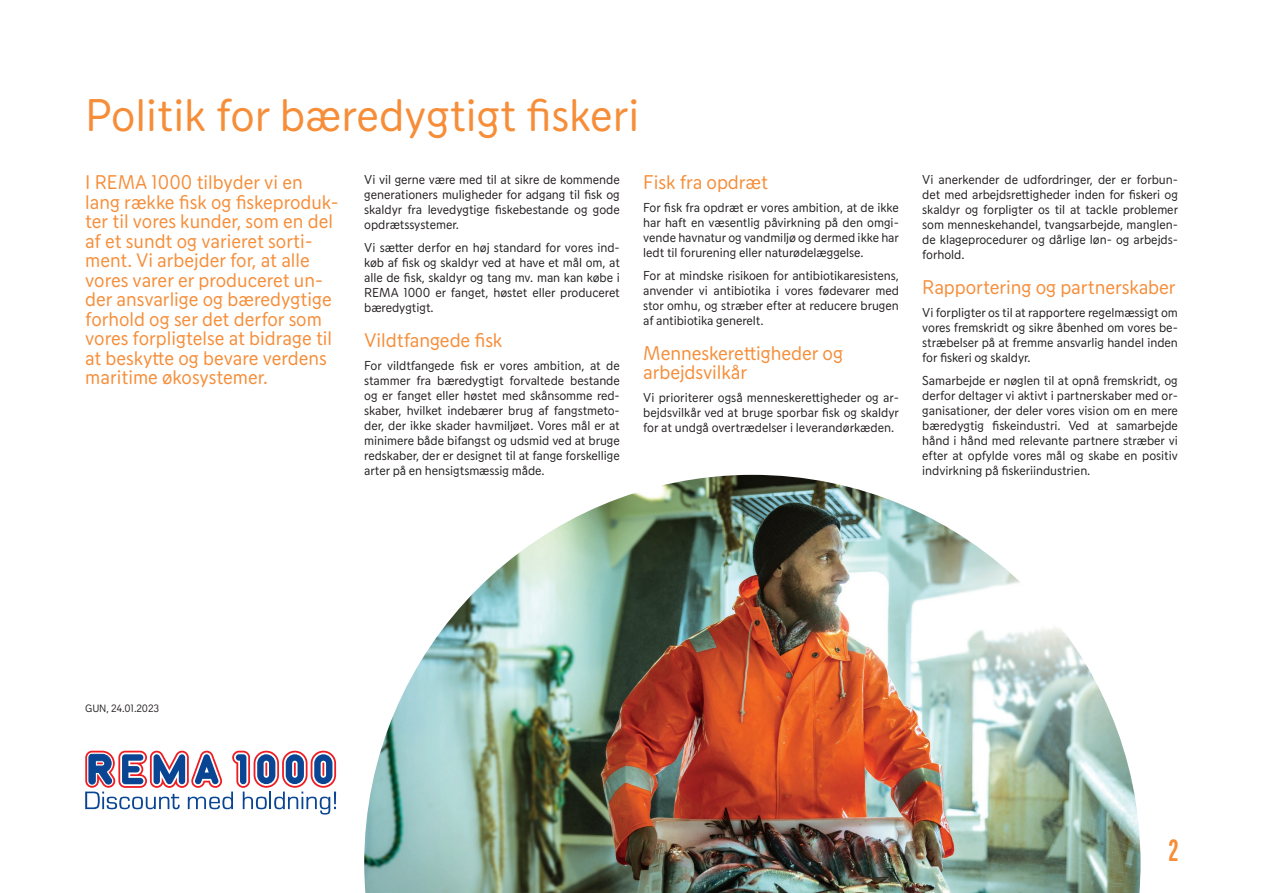
<style>
.page{position:relative;width:1263px;height:893px;background:#fff}
.page>*{position:absolute;margin:0;border:0;box-sizing:border-box;transform-origin:0 0}
.t1{font:45px "REMA";color:#f68d38}
.Tittel_35_pt{font:30px "REMA Tall";color:#f68d38}
.fremgangsmåte{font:19.5px/19.5px "REMA";color:#f68d38}
.fremgangsmåte-2{font:12.75px/15px "REMA";letter-spacing:-.005em;color:#231f20;text-align:justify}
.fremgangsmåte-3{font:10.5px "REMA";letter-spacing:-.01em;color:#231f20}
</style>
<div class="page">
<svg style="left:85px;top:751px;width:251px;height:64px"></svg>
<img style="left:364px;top:475px;width:776px;height:418px">
<p class="t1" style="left:85px;top:89px;width:556px">Politik for bæredygtigt fiskeri</p>
<p class="fremgangsmåte" style="left:85px;top:173px;width:255px">I REMA 1000 tilbyder vi en lang række fisk og fiskeproduk&shy;ter til vores kunder, som en del af et sundt og varieret sorti&shy;ment. Vi arbejder for, at alle vores varer er produceret un&shy;der ansvarlige og bæredygtige forhold og ser det derfor som vores forpligtelse at bidrage til at beskytte og bevare verdens maritime økosystemer.</p>
<p class="fremgangsmåte-2" style="left:364px;top:172px;width:257px">Vi vil gerne være med til at sikre de kommende generationers muligheder for adgang til fisk og skaldyr fra levedygtige fiskebestande og gode opdrætssystemer.</p>
<p class="fremgangsmåte-2" style="left:364px;top:240px;width:257px">Vi sætter derfor en høj standard for vores ind&shy;køb af fisk og skaldyr ved at have et mål om, at alle de fisk, skaldyr og tang mv. man kan købe i REMA 1000 er fanget, høstet eller produceret bæredygtigt.</p>
<p class="fremgangsmåte" style="left:364px;top:330px;width:140px">Vildtfangede fisk</p>
<p class="fremgangsmåte-2" style="left:364px;top:358px;width:257px">For vildtfangede fisk er vores ambition, at de stammer fra bæredygtigt forvaltede bestande og er fanget eller høstet med skånsomme red&shy;skaber, hvilket indebærer brug af fangstmeto&shy;der, der ikke skader havmiljøet. Vores mål er at minimere både bifangst og udsmid ved at bruge redskaber, der er designet til at fange forskellige arter på en hensigtsmæssig måde.</p>
<p class="fremgangsmåte" style="left:643px;top:173px;width:126px">Fisk fra opdræt</p>
<p class="fremgangsmåte-2" style="left:643px;top:200px;width:257px">For fisk fra opdræt er vores ambition, at de ikke har haft en væsentlig påvirkning på den omgi&shy;vende havnatur og vandmiljø og dermed ikke har ledt til forurening eller naturødelæggelse.</p>
<p class="fremgangsmåte-2" style="left:643px;top:268px;width:257px">For at mindske risikoen for antibiotikaresistens, anvender vi antibiotika i vores fødevarer med stor omhu, og stræber efter at reducere brugen af antibiotika generelt.</p>
<p class="fremgangsmåte" style="left:643px;top:343px;width:201px">Menneskerettigheder og arbejdsvilkår</p>
<p class="fremgangsmåte-2" style="left:643px;top:390px;width:257px">Vi prioriterer også menneskerettigheder og ar&shy;bejdsvilkår ved at bruge sporbar fisk og skaldyr for at undgå overtrædelser i leverandørkæden.</p>
<p class="fremgangsmåte-2" style="left:922px;top:172px;width:257px;text-align:left">Vi anerkender de udfordringer, der er forbun&shy;det med arbejdsrettigheder inden for fiskeri og skaldyr og forpligter os til at tackle problemer som menneskehandel, tvangsarbejde, manglen&shy;de klageprocedurer og dårlige løn- og arbejds&shy;forhold.</p>
<p class="fremgangsmåte" style="left:922px;top:277px;width:255px">Rapportering og partnerskaber</p>
<p class="fremgangsmåte-2" style="left:922px;top:305px;width:257px">Vi forpligter os til at rapportere regelmæssigt om vores fremskridt og sikre åbenhed om vores be&shy;stræbelser på at fremme ansvarlig handel inden for fiskeri og skaldyr.</p>
<p class="fremgangsmåte-2" style="left:922px;top:373px;width:257px">Samarbejde er nøglen til at opnå fremskridt, og derfor deltager vi aktivt i partnerskaber med or&shy;ganisationer, der deler vores vision om en mere bæredygtig fiskeindustri. Ved at samarbejde hånd i hånd med relevante partnere stræber vi efter at opfylde vores mål og skabe en positiv indvirkning på fiskeriindustrien.</p>
<p class="fremgangsmåte-3" style="left:85px;top:702px;width:75px">GUN, 24.01.2023</p>
<p class="Tittel_35_pt" style="left:1169px;top:833px;width:11px">2</p>
</div>
